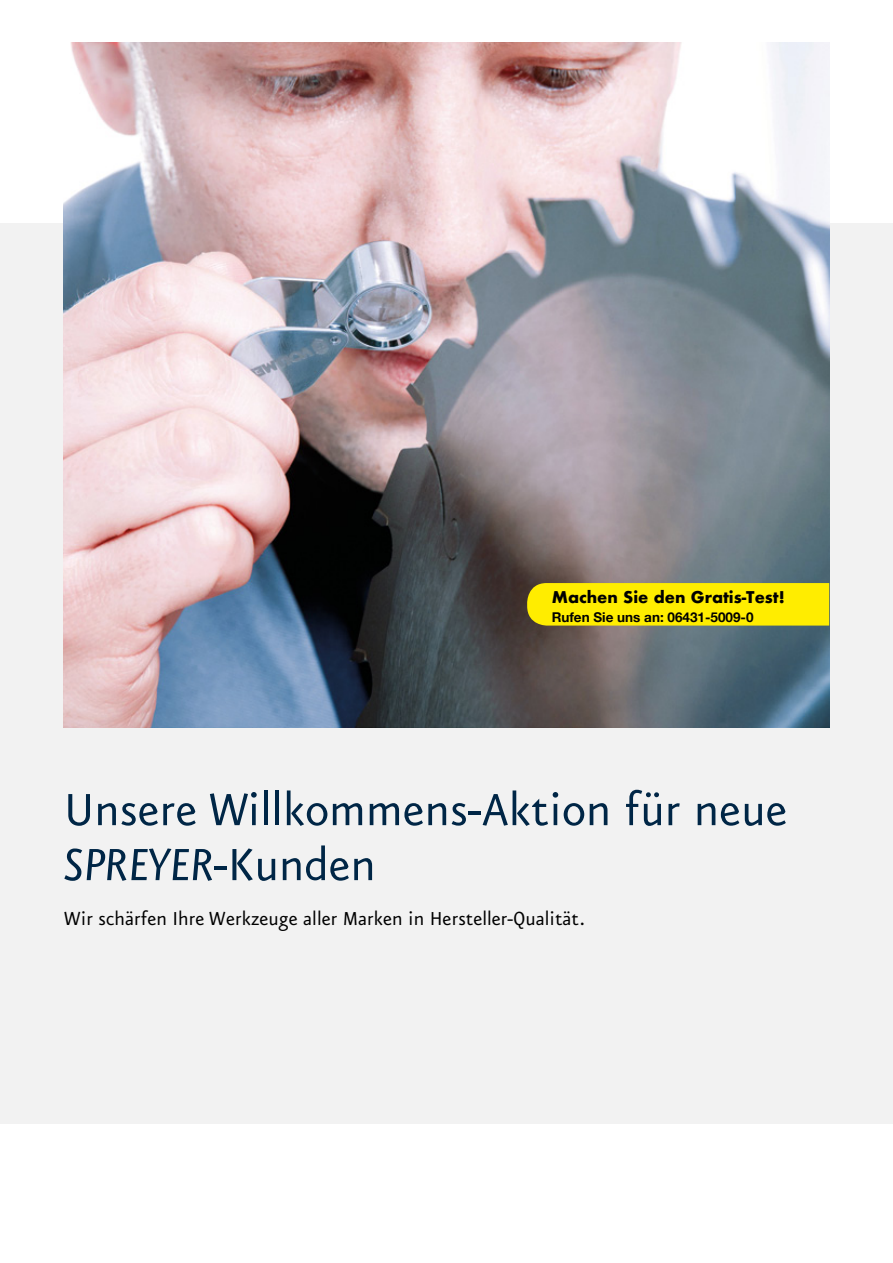
<style>
.page{position:relative;width:893px;height:1263px;background:#fff}
.page>*{position:absolute;margin:0;border:0;box-sizing:border-box;transform-origin:0 0}
.t1{font:54px/54.9px "Eureka Sans";color:#002646}
.t2{font:22.5px "Eureka Sans";color:#000}
.t3{font:700 15.75px "Futura";color:#000}
.t4{font:700 13.5px "Helvetica Neue";color:#000}
.s1{font-style:italic}
</style>
<div class="page">
<div style="left:0;top:223px;width:893px;height:900px;background:#f2f2f2"></div>
<img style="left:64px;top:43px;width:765px;height:684px">
<div style="left:527px;top:583px;width:302px;height:42px;background:#ffed00"></div>
<p class="t3" style="left:552px;top:586px;width:235px">Machen sie den Gratis-Test!</p>
<p class="t4" style="left:552px;top:606px;width:203px">Rufen Sie uns an: 06431-5009-0</p>
<h1 class="t1" style="left:64px;top:784px;width:725px">Unsere Willkommens-Aktion für neue<br><span class="s1">SPREYER</span>-Kunden</h1>
<p class="t2" style="left:64px;top:908px;width:523px">Wir schärfen Ihre Werkzeuge aller Marken in Hersteller-Qualität.</p>
</div>
